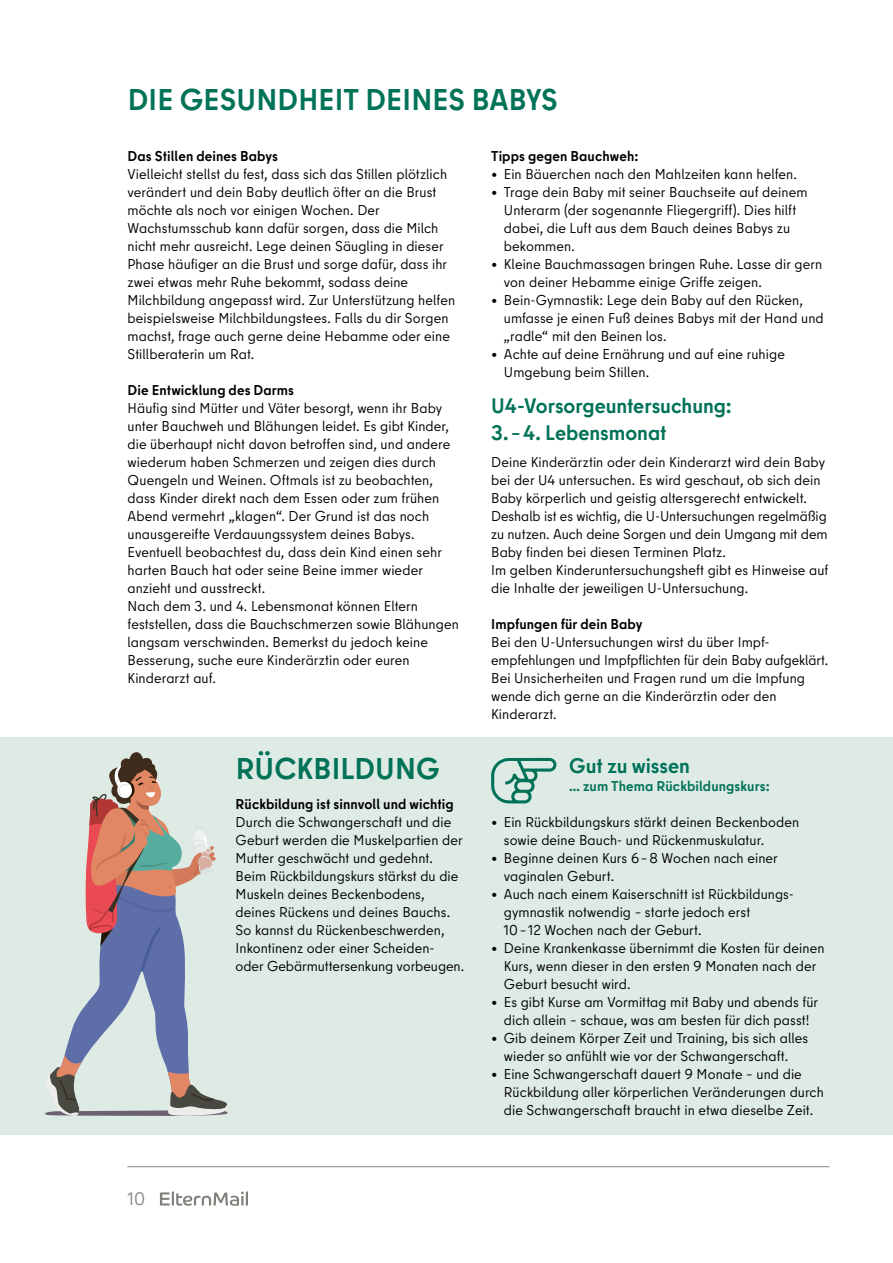
<style>
.page{position:relative;width:893px;height:1263px;background:#fff}
.page>*{position:absolute;margin:0;border:0;box-sizing:border-box;transform-origin:0 0}
.t1{font:700 30px "Berlin Type";letter-spacing:.005em;color:#007258}
.t2{font:700 21px "Berlin Type";letter-spacing:-.005em;color:#007258}
.t3{font:18px "Berlin Type";color:#878786}
.t4{font:14.25px/18px "Berlin Type";letter-spacing:.005em;color:#000}
.t5{font:700 14.25px "Berlin Type";letter-spacing:.005em;color:#000}
.t6{font:700 14.25px "Berlin Type";letter-spacing:.005em;color:#007258}
</style>
<div class="page">
<div style="left:0;top:737px;width:893px;height:398px;background:#deeae4"></div>
<hr style="left:128px;top:1166px;width:701px;height:1px;background:#878786">
<svg style="left:160px;top:1191px;width:88px;height:15px"></svg>
<svg style="left:491px;top:758px;width:65px;height:45px"></svg>
<svg style="left:45px;top:752px;width:183px;height:364px"></svg>
<h1 class="t1" style="left:128px;top:81px;width:432px">DIE GESUNDHEIT DEINES BABYS</h1>
<p class="t5" style="left:128px;top:147px;width:152px">Das Stillen deines Babys</p>
<p class="t4" style="left:128px;top:165px;width:329px">Vielleicht stellst du fest, dass sich das Stillen plötzlich verändert und dein Baby deutlich öfter an die Brust möchte als noch vor einigen Wochen. Der Wachstumsschub kann dafür sorgen, dass die Milch nicht mehr ausreicht. Lege deinen Säugling in dieser Phase häufiger an die Brust und sorge dafür, dass ihr zwei etwas mehr Ruhe bekommt, sodass deine Milchbildung angepasst wird. Zur Unterstützung helfen beispielsweise Milchbildungstees. Falls du dir Sorgen machst, frage auch gerne deine Hebamme oder eine Stillberaterin um Rat.</p>
<p class="t5" style="left:128px;top:381px;width:168px">Die Entwicklung des Darms</p>
<p class="t4" style="left:128px;top:399px;width:333px">Häufig sind Mütter und Väter besorgt, wenn ihr Baby unter Bauchweh und Blähungen leidet. Es gibt Kinder, die überhaupt nicht davon betroffen sind, und andere wiederum haben Schmerzen und zeigen dies durch Quengeln und Weinen. Oftmals ist zu beobachten, dass Kinder direkt nach dem Essen oder zum frühen Abend vermehrt „klagen“. Der Grund ist das noch unausgereifte Verdauungssystem deines Babys.<br>Eventuell beobachtest du, dass dein Kind einen sehr harten Bauch hat oder seine Beine immer wieder anzieht und ausstreckt.<br>Nach dem 3. und 4. Lebensmonat können Eltern feststellen, dass die Bauchschmerzen sowie Blähungen langsam verschwinden. Bemerkst du jedoch keine Besserung, suche eure Kinderärztin oder euren Kinderarzt auf.</p>
<h1 class="t1" style="left:236px;top:750px;width:206px">RÜCKBILDUNG</h1>
<p class="t5" style="left:236px;top:795px;width:220px">Rückbildung ist sinnvoll und wichtig</p>
<p class="t4" style="left:236px;top:813px;width:230px">Durch die Schwangerschaft und die Geburt werden die Muskelpartien der Mutter geschwächt und gedehnt.<br>Beim Rückbildungskurs stärkst du die Muskeln deines Beckenbodens, deines Rückens und deines Bauchs.<br>So kannst du Rückenbeschwerden, Inkontinenz oder einer Scheiden&shy;oder Gebärmuttersenkung vorbeugen.</p>
<p class="t5" style="left:491px;top:147px;width:149px">Tipps gegen Bauchweh:</p>
<p class="t4" style="left:491px;top:165px;width:307px">• Ein Bäuerchen nach den Mahlzeiten kann helfen.</p>
<p class="t4" style="left:504px;top:183px;width:305px;text-indent:-13px">• Trage dein Baby mit seiner Bauchseite auf deinem Unterarm (der sogenannte Fliegergriff). Dies hilft dabei, die Luft aus dem Bauch deines Babys zu bekommen.</p>
<p class="t4" style="left:504px;top:255px;width:320px;text-indent:-13px">• Kleine Bauchmassagen bringen Ruhe. Lasse dir gern von deiner Hebamme einige Griffe zeigen.</p>
<p class="t4" style="left:504px;top:291px;width:321px;text-indent:-13px">• Bein-Gymnastik: Lege dein Baby auf den Rücken, umfasse je einen Fuß deines Babys mit der Hand und „radle“ mit den Beinen los.</p>
<p class="t4" style="left:504px;top:345px;width:282px;text-indent:-13px">• Achte auf deine Ernährung und auf eine ruhige<br>Umgebung beim Stillen.</p>
<h2 class="t2" style="left:491px;top:393px;width:242px">U4-Vorsorgeuntersuchung:</h2>
<h2 class="t2" style="left:491px;top:420px;width:177px">3. –4. Lebensmonat</h2>
<p class="t4" style="left:491px;top:453px;width:339px">Deine Kinderärztin oder dein Kinderarzt wird dein Baby bei der U4 untersuchen. Es wird geschaut, ob sich dein Baby körperlich und geistig altersgerecht entwickelt.<br>Deshalb ist es wichtig, die U-Untersuchungen regelmäßig zu nutzen. Auch deine Sorgen und dein Umgang mit dem Baby finden bei diesen Terminen Platz.<br>Im gelben Kinderuntersuchungsheft gibt es Hinweise auf die Inhalte der jeweiligen U-Untersuchung.</p>
<p class="t5" style="left:491px;top:615px;width:153px">Impfungen für dein Baby</p>
<p class="t4" style="left:491px;top:633px;width:339px">Bei den U-Untersuchungen wirst du über Impf&shy;empfehlungen und Impfpflichten für dein Baby aufgeklärt.<br>Bei Unsicherheiten und Fragen rund um die Impfung wende dich gerne an die Kinderärztin oder den Kinderarzt.</p>
<h2 class="t2" style="left:569px;top:753px;width:122px">Gut zu wissen</h2>
<p class="t6" style="left:569px;top:777px;width:202px">… zum Thema Rückbildungskurs:</p>
<p class="t4" style="left:504px;top:813px;width:297px;text-indent:-13px">• Ein Rückbildungskurs stärkt deinen Beckenboden sowie deine Bauch- und Rückenmuskulatur.</p>
<p class="t4" style="left:504px;top:849px;width:275px;text-indent:-13px">• Beginne deinen Kurs 6–8 Wochen nach einer vaginalen Geburt.</p>
<p class="t4" style="left:504px;top:885px;width:290px;text-indent:-13px">• Auch nach einem Kaiserschnitt ist Rückbildungs&shy;gymnastik notwendig – starte jedoch erst<br>10– 12 Wochen nach der Geburt.</p>
<p class="t4" style="left:504px;top:939px;width:322px;text-indent:-13px">• Deine Krankenkasse übernimmt die Kosten für deinen<br>Kurs, wenn dieser in den ersten 9 Monaten nach der<br>Geburt besucht wird.</p>
<p class="t4" style="left:491px;top:993px;width:328px;text-align:center">• Es gibt Kurse am Vormittag mit Baby und abends für dich allein – schaue, was am besten für dich passt!</p>
<p class="t4" style="left:491px;top:1029px;width:319px;text-align:center">• Gib deinem Körper Zeit und Training, bis sich alles wieder so anfühlt wie vor der Schwangerschaft.</p>
<p class="t4" style="left:504px;top:1065px;width:321px;text-indent:-13px">• Eine Schwangerschaft dauert 9 Monate – und die<br>Rückbildung aller körperlichen Veränderungen durch die Schwangerschaft braucht in etwa dieselbe Zeit.</p>
<p class="t3" style="left:128px;top:1188px;width:19px">10</p>
</div>
